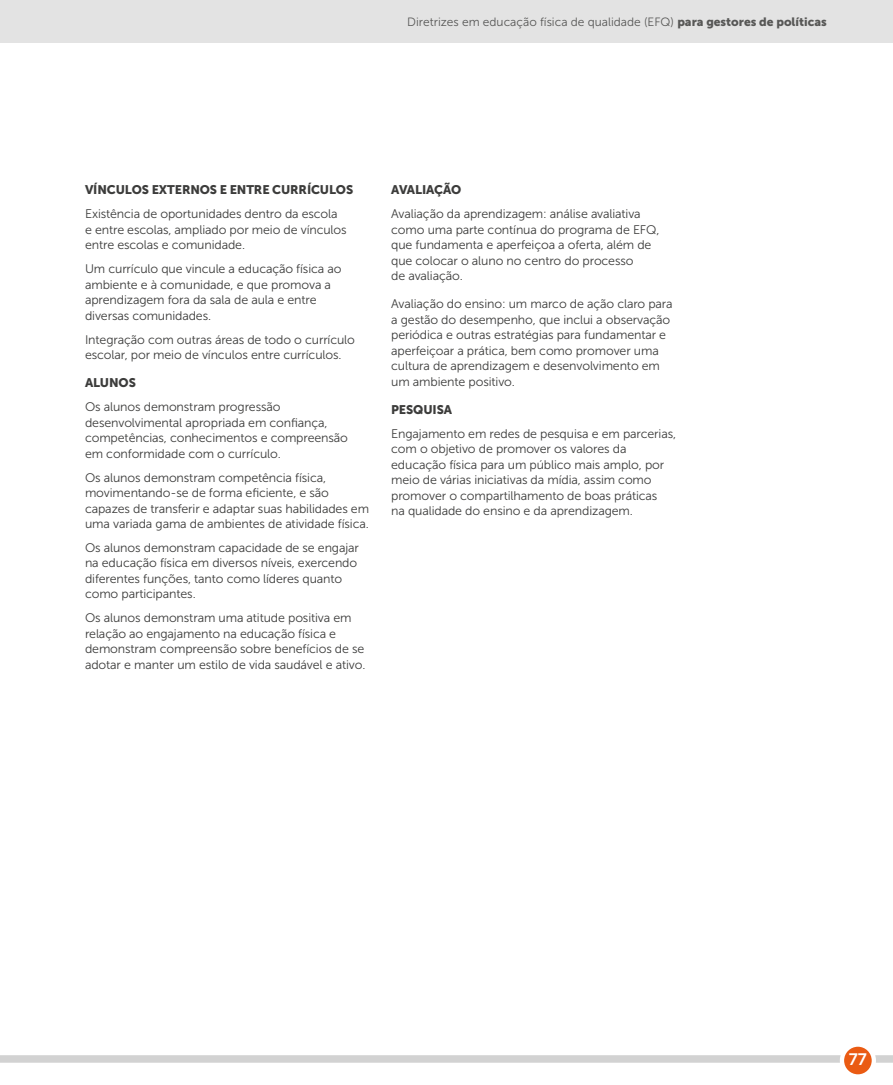
<style>
.page{position:relative;width:893px;height:1085px;background:#fff}
.page>*{position:absolute;margin:0;border:0;box-sizing:border-box;transform-origin:0 0}
.t1{font:16.5px "Museo Sans 700";color:#fff}
.t2{font:12.45px/15.5px "Museo Sans 300";letter-spacing:-.01em;color:#3c3c3b}
.t3{font:12.45px "Museo Sans 900";letter-spacing:-.01em;color:#3c3c3b}
.t4{font:12px "Museo Sans 300";color:#575756}
.s1{font-family:"Museo Sans 900"}
</style>
<div class="page">
<div style="left:0;top:1054px;width:893px;height:8px;background:#d2d2d2"></div>
<div style="left:0;top:0;width:893px;height:43px;background:#e3e3e3"></div>
<svg style="left:842px;top:1044px;width:32px;height:32px"></svg>
<div style="left:840px;top:1042px;width:36px;height:36px;border:4px solid #fff;border-radius:50%"></div>
<p class="t4" style="left:407px;top:15px;width:421px">Diretrizes em educação física de qualidade (EFQ) <span class="s1">para gestores de políticas</span></p>
<p class="t3" style="left:85px;top:183px;width:270px">VÍNCULOS EXTERNOS E ENTRE CURRÍCULOS</p>
<p class="t2" style="left:85px;top:206px;width:263px">Existência de oportunidades dentro da escola e entre escolas, ampliado por meio de vínculos entre escolas e comunidade.</p>
<p class="t2" style="left:85px;top:261px;width:258px">Um currículo que vincule a educação física ao ambiente e à comunidade, e que promova a aprendizagem fora da sala de aula e entre diversas comunidades.</p>
<p class="t2" style="left:85px;top:331px;width:271px">Integração com outras áreas de todo o currículo escolar, por meio de vínculos entre currículos.</p>
<p class="t3" style="left:85px;top:376px;width:52px">ALUNOS</p>
<p class="t2" style="left:85px;top:399px;width:264px">Os alunos demonstram progressão desenvolvimental apropriada em confiança, competências, conhecimentos e compreensão em conformidade com o currículo.</p>
<p class="t2" style="left:85px;top:469px;width:286px">Os alunos demonstram competência física, movimentando-se de forma eficiente, e são capazes de transferir e adaptar suas habilidades em uma variada gama de ambientes de atividade física.</p>
<p class="t2" style="left:85px;top:540px;width:275px">Os alunos demonstram capacidade de se engajar na educação física em diversos níveis, exercendo diferentes funções, tanto como líderes quanto como participantes.</p>
<p class="t2" style="left:85px;top:610px;width:282px">Os alunos demonstram uma atitude positiva em relação ao engajamento na educação física e demonstram compreensão sobre benefícios de se adotar e manter um estilo de vida saudável e ativo.</p>
<p class="t3" style="left:391px;top:183px;width:72px">AVALIAÇÃO</p>
<p class="t2" style="left:391px;top:206px;width:270px">Avaliação da aprendizagem: análise avaliativa como uma parte contínua do programa de EFQ, que fundamenta e aperfeiçoa a oferta, além de que colocar o aluno no centro do processo<br>de avaliação.</p>
<p class="t2" style="left:391px;top:296px;width:283px">Avaliação do ensino: um marco de ação claro para a gestão do desempenho, que inclui a observação periódica e outras estratégias para fundamentar e aperfeiçoar a prática, bem como promover uma cultura de aprendizagem e desenvolvimento em um ambiente positivo.</p>
<p class="t3" style="left:391px;top:402px;width:62px">PESQUISA</p>
<p class="t2" style="left:391px;top:426px;width:286px">Engajamento em redes de pesquisa e em parcerias, com o objetivo de promover os valores da educação física para um público mais amplo, por meio de várias iniciativas da mídia, assim como promover o compartilhamento de boas práticas<br>na qualidade do ensino e da aprendizagem.</p>
<h1 class="t1" style="left:849px;top:1050px;width:19px">77</h1>
</div>
